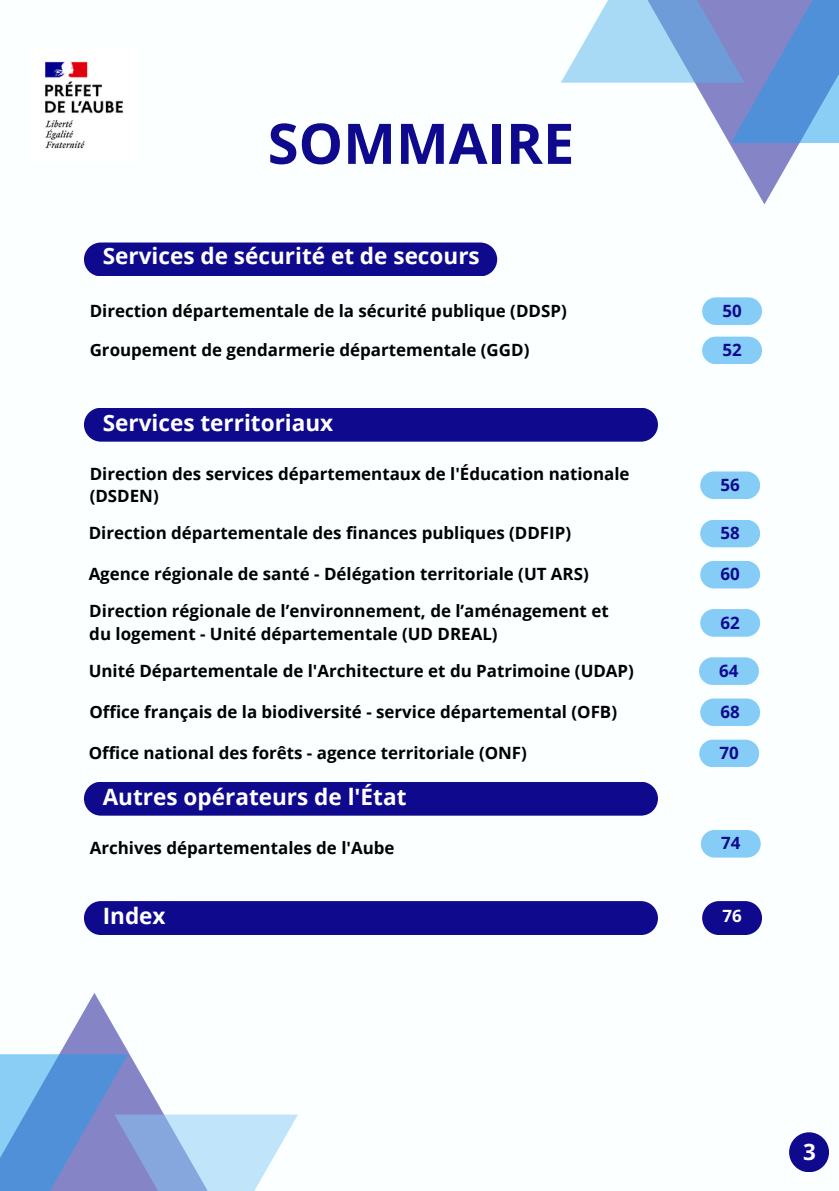
<style>
.page{position:relative;width:839px;height:1191px;background:#fff}
.page>*{position:absolute;margin:0;border:0;box-sizing:border-box;transform-origin:0 0}
.t1{font:700 56px "Open Sans";color:#0f098d}
.t2{font:700 22.6px "Open Sans";color:#fff}
.t3{font:700 22.4px "Open Sans";color:#fdfdfd}
.t4{font:700 17px/22.6px "Open Sans";color:#000}
.t5{font:700 17px "Open Sans";color:#0f098d}
.t6{font:700 17px "Open Sans";color:#fdfdfd}
</style>
<div class="page">
<div style="left:0;top:0;width:838px;height:1191px;background:#fbffff"></div>
<svg style="left:59px;top:993px;width:175px;height:122px"></svg>
<svg style="left:0;top:1054px;width:128px;height:137px;background:#6899d9"></svg>
<svg style="left:114px;top:1115px;width:184px;height:76px;background:#afcbec"></svg>
<svg style="left:695px;top:83px;width:105px;height:121px"></svg>
<svg style="left:730px;top:0;width:108px;height:143px;background:#6791d4"></svg>
<svg style="left:561px;top:0;width:183px;height:83px;background:#9fc3e9"></svg>
<img style="left:45px;top:61px;width:78px;height:88px">
<div style="left:84px;top:243px;width:413px;height:33px;background:#0f098d"></div>
<div style="left:84px;top:782px;width:574px;height:34px;background:#0f098d;border-radius:17px"></div>
<div style="left:789px;top:1132px;width:40px;height:40px;background:#0f098d;border-radius:50%"></div>
<div style="left:84px;top:408px;width:574px;height:34px;background:#0f098d;border-radius:17px"></div>
<svg style="left:702px;top:297px;width:60px;height:28px;background:#92d1f6"></svg>
<svg style="left:702px;top:337px;width:60px;height:27px;background:#90d0f6"></svg>
<svg style="left:700px;top:471px;width:60px;height:28px;background:#92d1f7"></svg>
<svg style="left:700px;top:520px;width:60px;height:27px;background:#90d0f6"></svg>
<svg style="left:700px;top:561px;width:60px;height:27px;background:#90d0f6"></svg>
<svg style="left:699px;top:657px;width:59px;height:28px;background:#91d1f6"></svg>
<svg style="left:700px;top:609px;width:60px;height:28px;background:#92d1f6"></svg>
<svg style="left:700px;top:699px;width:60px;height:27px;background:#90d0f6"></svg>
<svg style="left:699px;top:740px;width:60px;height:27px;background:#90d0f6"></svg>
<svg style="left:701px;top:830px;width:59px;height:28px;background:#91d1f6"></svg>
<div style="left:84px;top:901px;width:574px;height:34px;background:#0f098d;border-radius:17px"></div>
<div style="left:702px;top:901px;width:60px;height:34px;background:#0f098d;border-radius:17px"></div>
<p class="t1" style="left:268px;top:104px;width:308px">SOMMAIRE</p>
<p class="t2" style="left:103px;top:239px;width:378px">Services de sécurité et de secours</p>
<p class="t4" style="left:90px;top:299px;width:478px">Direction départementale de la sécurité publique (DDSP)</p>
<p class="t4" style="left:90px;top:338px;width:441px">Groupement de gendarmerie départementale (GGD)</p>
<p class="t2" style="left:103px;top:407px;width:232px">Services territoriaux</p>
<p class="t4" style="left:90px;top:462px;width:541px">Direction des services départementaux de l'Éducation nationale (DSDEN)</p>
<p class="t5" style="left:722px;top:299px;width:21px">50</p>
<p class="t5" style="left:722px;top:338px;width:21px">52</p>
<p class="t5" style="left:720px;top:473px;width:21px">56</p>
<p class="t4" style="left:89px;top:521px;width:484px">Direction départementale des finances publiques (DDFIP)</p>
<p class="t5" style="left:720px;top:521px;width:21px">58</p>
<p class="t4" style="left:89px;top:562px;width:501px">Agence régionale de santé - Délégation territoriale (UT ARS)</p>
<p class="t5" style="left:720px;top:562px;width:21px">60</p>
<p class="t4" style="left:89px;top:599px;width:521px">Direction régionale de l’environnement, de l’aménagement et du logement - Unité départementale (UD DREAL)</p>
<p class="t5" style="left:720px;top:610px;width:21px">62</p>
<p class="t4" style="left:89px;top:659px;width:546px">Unité Départementale de l'Architecture et du Patrimoine (UDAP)</p>
<p class="t5" style="left:719px;top:659px;width:21px">64</p>
<p class="t4" style="left:89px;top:700px;width:529px">Office français de la biodiversité - service départemental (OFB)</p>
<p class="t5" style="left:720px;top:700px;width:21px">68</p>
<p class="t4" style="left:89px;top:741px;width:439px">Office national des forêts - agence territoriale (ONF)</p>
<p class="t5" style="left:719px;top:741px;width:21px">70</p>
<p class="t2" style="left:103px;top:781px;width:305px">Autres opérateurs de l'État</p>
<p class="t4" style="left:90px;top:836px;width:306px">Archives départementales de l'Aube</p>
<p class="t5" style="left:721px;top:831px;width:21px">74</p>
<p class="t2" style="left:103px;top:900px;width:64px">Index</p>
<p class="t6" style="left:722px;top:904px;width:21px">76</p>
<p class="t3" style="left:803px;top:1136px;width:14px">3</p>
</div>
